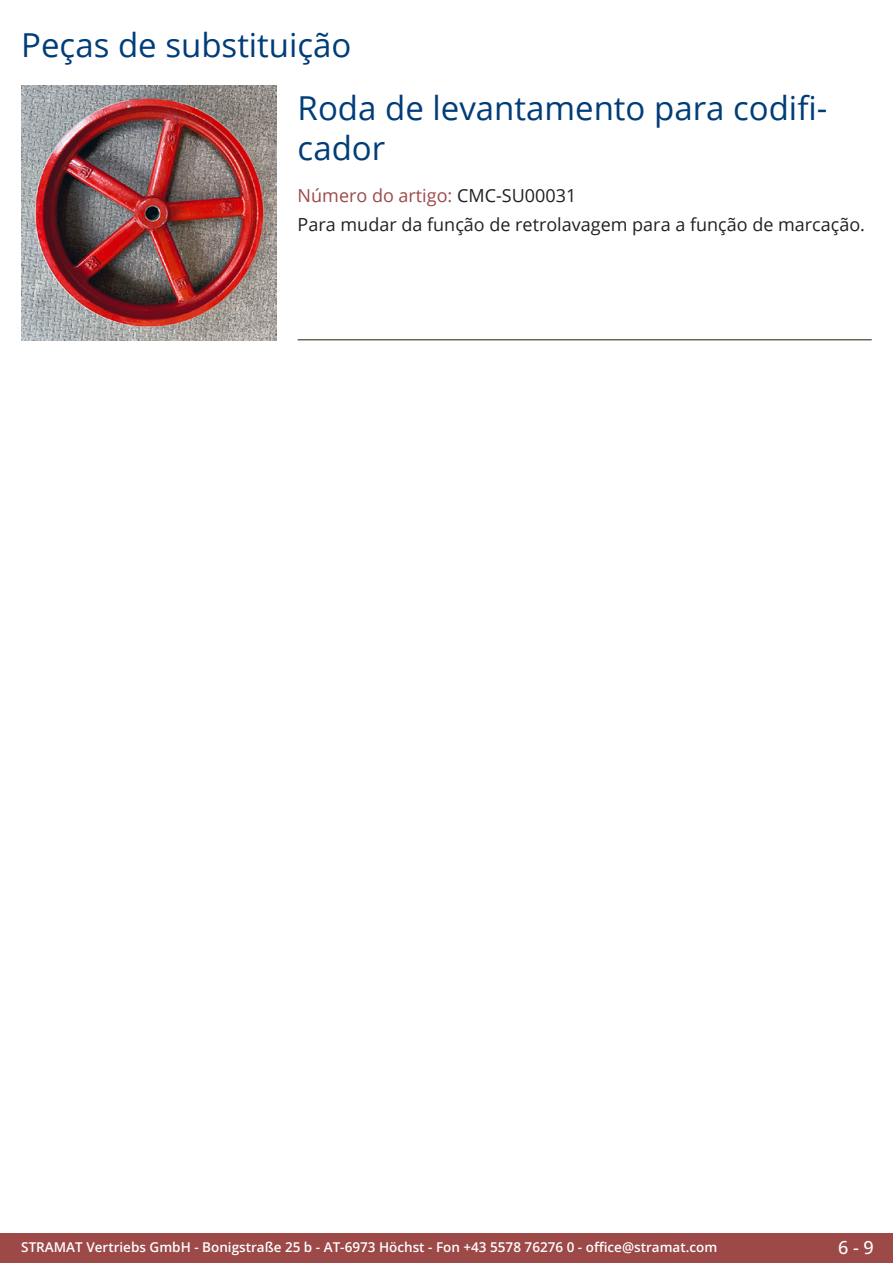
<style>
.page{position:relative;width:893px;height:1263px;background:#fff}
.page>*{position:absolute;margin:0;border:0;box-sizing:border-box;transform-origin:0 0}
.Produkttitel{font:33px/39.6px "Open Sans";color:#003d78}
.RastTitel{font:33px "Open Sans";color:#003d78}
.Beschreibung_Text{font:18px "Open Sans";color:#231f20}
.TechDaten_Überschrif{font:18px "Open Sans";color:#9c4948}
.t1{font:500 18px "Open Sans";color:#fff}
.t2{font:600 13.5px "Open Sans";color:#fff}
.s1{color:#231f20}
</style>
<div class="page">
<div style="left:0;top:1233px;width:893px;height:30px;background:#9c4948"></div>
<hr style="left:298px;top:340px;width:574px;height:1px;background:#201d08">
<img style="left:21px;top:85px;width:255px;height:255px">
<p class="RastTitel" style="left:21px;top:22px;width:332px">Peças de substituição</p>
<p class="Produkttitel" style="left:298px;top:88px;width:529px">Roda de levantamento para codifi&shy;cador</p>
<p class="TechDaten_Überschrif" style="left:298px;top:183px;width:280px">Número do artigo: <span class="s1">CMC-SU00031</span></p>
<p class="Beschreibung_Text" style="left:298px;top:212px;width:569px">Para mudar da função de retrolavagem para a função de marcação.</p>
<p class="t2" style="left:21px;top:1238px;width:698px">STRAMAT Vertriebs GmbH - Bonigstraße 25 b - AT-6973 Höchst - Fon +43 5578 76276 0 - office@stramat.com</p>
<h2 class="t1" style="left:838px;top:1234px;width:37px">6 - 9</h2>
</div>
